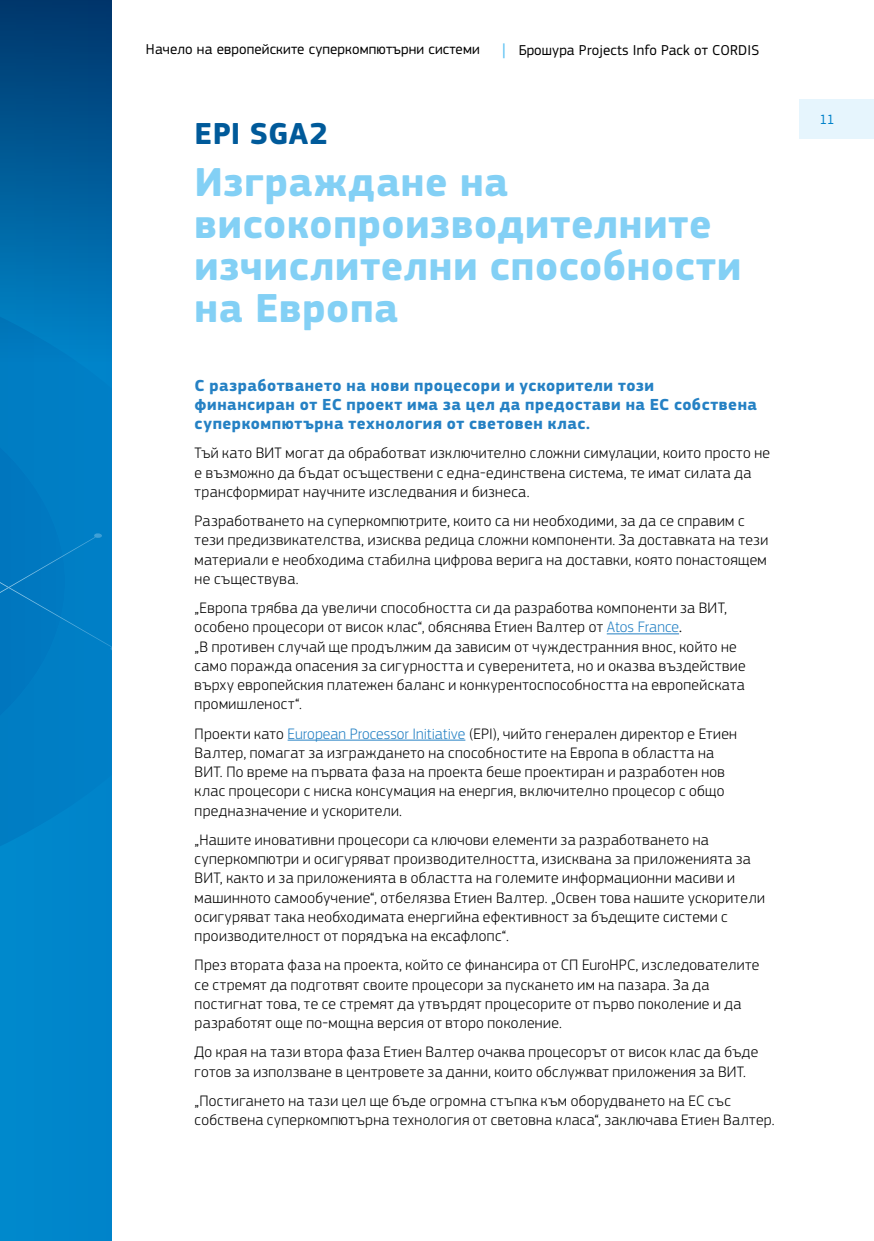
<style>
.page{position:relative;width:874px;height:1241px;background:#fff}
.page>*{position:absolute;margin:0;border:0;box-sizing:border-box;transform-origin:0 0}
._01-Title-Line_2{font:700 42px/42px "EC Square Sans Pro";letter-spacing:.02em;color:#83d0f5}
._01-Title-Line_1{font:700 31.5px "EC Square Sans Pro";letter-spacing:.015em;color:#005a9a}
._00-Introduction{font:700 16.62px/19.2px "EC Square Sans Pro";letter-spacing:.03em;color:#2581c4}
._00-Body_dark{font:300 15.75px/19.2px "EC Square Sans Pro";letter-spacing:.025em;color:#000}
.t1{font:14.88px "EC Square Sans Pro";letter-spacing:.01em;color:#000}
.t2{font:14px "EC Square Sans Pro";color:#0081c9}
.s1{color:#2581c4}
.s2{font-weight:400}
</style>
<div class="page">
<div style="left:0;top:0;width:112px;height:1240px;background:#0085ca"></div>
<svg style="left:0;top:447px;width:112px;height:269px"></svg>
<div style="left:0;top:0;width:112px;height:372px;background:linear-gradient(to bottom,#00376c,#0085ca)"></div>
<hr style="left:606px;top:633px;width:72px;height:1px;background:#2581c4">
<hr style="left:287px;top:739px;width:178px;height:1px;background:#2581c4">
<svg style="left:502px;top:43px;width:2px;height:15px"></svg>
<div style="left:799px;top:99px;width:74px;height:40px;background:#e6f5fd"></div>
<p class="t1" style="left:146px;top:41px;width:335px">Начело на европейските суперкомпютърни системи</p>
<p class="t1" style="left:518px;top:41px;width:242px">Брошура Projects Info Pack от CORDIS</p>
<p class="_01-Title-Line_1" style="left:194px;top:114px;width:135px">EPI SGA2</p>
<p class="_01-Title-Line_2" style="left:194px;top:162px;width:547px">Изграждане на високопроизводителните изчислителни способности на Европа</p>
<p class="_00-Introduction" style="left:194px;top:376px;width:563px">С разработването на нови процесори и ускорители този финансиран от ЕС проект има за цел да предостави на ЕС собствена суперкомпютърна технология от световен клас.</p>
<p class="_00-Body_dark" style="left:194px;top:443px;width:576px">Тъй като ВИТ могат да обработват изключително сложни симулации, които просто не е възможно да бъдат осъществени с една-единствена система, те имат силата да трансформират научните изследвания и бизнеса.</p>
<p class="_00-Body_dark" style="left:194px;top:511px;width:574px">Разработването на суперкомпютрите, които са ни необходими, за да се справим с тези предизвикателства, изисква редица сложни компоненти. За доставката на тези материали е необходима стабилна цифрова верига на доставки, която понастоящем не съществува.</p>
<p class="_00-Body_dark" style="left:194px;top:598px;width:552px">„Европа трябва да увеличи способността си да разработва компоненти за ВИТ, особено процесори от висок клас“, обяснява Етиен Валтер от <span class="s1">Atos France</span><span class="s2">.<br></span>„В противен случай ще продължим да зависим от чуждестранния внос, който не само поражда опасения за сигурността и суверенитета, но и оказва въздействие върху европейския платежен баланс и конкурентоспособността на европейската промишленост“.</p>
<p class="_00-Body_dark" style="left:194px;top:723px;width:543px">Проекти като <span class="s1">European Processor Initiative</span> (EPI), чийто генерален директор е Етиен Валтер, помагат за изграждането на способностите на Европа в областта на ВИТ. По време на първата фаза на проекта беше проектиран и разработен нов клас процесори с ниска консумация на енергия, включително процесор с общо предназначение и ускорители.</p>
<p class="_00-Body_dark" style="left:194px;top:829px;width:571px">„Нашите иновативни процесори са ключови елементи за разработването на суперкомпютри и осигуряват производителността, изисквана за приложенията за ВИТ, както и за приложенията в областта на големите информационни масиви и машинното самообучение“, отбелязва Етиен Валтер. „Освен това нашите ускорители осигуряват така необходимата енергийна ефективност за бъдещите системи с производителност от порядъка на ексафлопс“.</p>
<p class="_00-Body_dark" style="left:194px;top:955px;width:566px">През втората фаза на проекта, който се финансира от СП EuroHPC, изследователите се стремят да подготвят своите процесори за пускането им на пазара. За да постигнат това, те се стремят да утвърдят процесорите от първо поколение и да разработят още по-мощна версия от второ поколение.</p>
<p class="_00-Body_dark" style="left:194px;top:1042px;width:565px">До края на тази втора фаза Етиен Валтер очаква процесорът от висок клас да бъде готов за използване в центровете за данни, които обслужват приложения за ВИТ.</p>
<p class="_00-Body_dark" style="left:194px;top:1090px;width:581px">„Постигането на тази цел ще бъде огромна стъпка към оборудването на ЕС със собствена суперкомпютърна технология от световна класа“, заключава Етиен Валтер.</p>
<p class="t2" style="left:819px;top:111px;width:17px">11</p>
</div>
